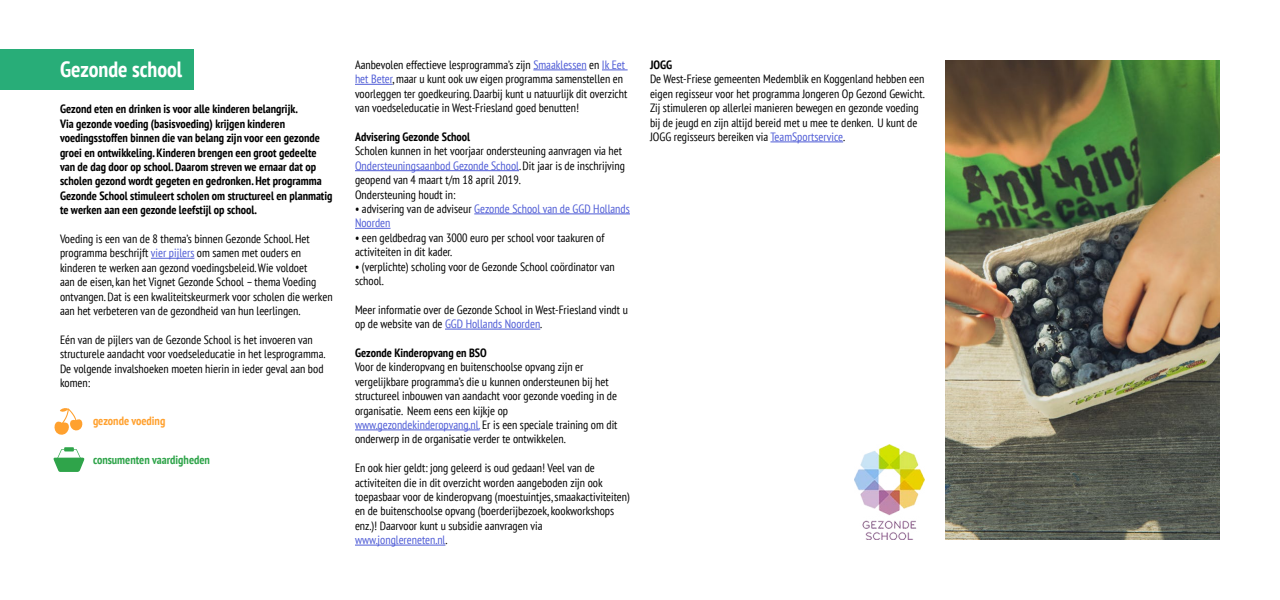
<style>
.page{position:relative;width:1280px;height:600px;background:#fff}
.page>*{position:absolute;margin:0;border:0;box-sizing:border-box;transform-origin:0 0}
.t1{font:700 condensed 22px "PT Sans";color:#fff}
.t2{font:condensed 12px/14.4px "PT Sans";color:#000}
.t3{font:700 condensed 12px/14.4px "PT Sans";color:#000}
.t4{font:condensed 12px/14.4px "PT Sans";color:#4f5cd6}
.t5{font:700 condensed 12px "PT Sans";color:#2fa44a}
.t6{font:700 condensed 12px "PT Sans";color:#ffa12f}
.s1{color:#4f5cd6}
.s2{color:#000}
</style>
<div class="page">
<img style="left:945px;top:60px;width:275px;height:480px">
<div style="left:0;top:49px;width:193px;height:41px;background:#28ad78"></div>
<hr style="left:151px;top:258px;width:43px;height:1px;background:#4f5cd6">
<hr style="left:533px;top:70px;width:54px;height:1px;background:#4f5cd6">
<svg style="left:602px;top:70px;width:26px;height:1px"></svg>
<hr style="left:355px;top:84px;width:38px;height:1px;background:#4f5cd6">
<hr style="left:355px;top:170px;width:164px;height:1px;background:#4f5cd6">
<hr style="left:474px;top:214px;width:156px;height:1px;background:#4f5cd6">
<hr style="left:355px;top:228px;width:36px;height:1px;background:#4f5cd6">
<hr style="left:445px;top:329px;width:95px;height:1px;background:#4f5cd6">
<hr style="left:355px;top:430px;width:125px;height:1px;background:#4f5cd6">
<hr style="left:355px;top:545px;width:90px;height:1px;background:#4f5cd6">
<svg style="left:64px;top:447px;width:10px;height:4px"></svg>
<svg style="left:53px;top:449px;width:31px;height:23px"></svg>
<svg style="left:54px;top:408px;width:29px;height:27px"></svg>
<hr style="left:770px;top:142px;width:73px;height:1px;background:#4f5cd6">
<img style="left:854px;top:444px;width:71px;height:96px">
<h1 class="t1" style="left:60px;top:54px;width:124px">Gezonde school</h1>
<p class="t3" style="left:60px;top:102px;width:274px">Gezond eten en drinken is voor alle kinderen belangrijk.<br>Via gezonde voeding (basisvoeding) krijgen kinderen voedingsstoffen binnen die van belang zijn voor een gezonde groei en ontwikkeling. Kinderen brengen een groot gedeelte van de dag door op school. Daarom streven we ernaar dat op scholen gezond wordt gegeten en gedronken. Het programma Gezonde School stimuleert scholen om structureel en planmatig te werken aan een gezonde leefstijl op school.</p>
<p class="t2" style="left:60px;top:231px;width:274px">Voeding is een van de 8 thema’s binnen Gezonde School. Het programma beschrijft <span class="s1">vier pijlers</span> om samen met ouders en kinderen te werken aan gezond voedingsbeleid. Wie voldoet<br>aan de eisen, kan het Vignet Gezonde School – thema Voeding ontvangen. Dat is een kwaliteitskeurmerk voor scholen die werken aan het verbeteren van de gezondheid van hun leerlingen.</p>
<p class="t2" style="left:60px;top:332px;width:267px">Eén van de pijlers van de Gezonde School is het invoeren van structurele aandacht voor voedseleducatie in het lesprogramma.<br>De volgende invalshoeken moeten hierin in ieder geval aan bod komen:</p>
<p class="t6" style="left:93px;top:413px;width:74px">gezonde voeding</p>
<p class="t5" style="left:93px;top:452px;width:119px">consumenten vaardigheden</p>
<p class="t2" style="left:355px;top:57px;width:274px">Aanbevolen effectieve lesprogramma’s zijn <span class="s1">Smaaklessen</span> en <span class="s1">Ik Eet het Beter</span>, maar u kunt ook uw eigen programma samenstellen en voorleggen ter goedkeuring. Daarbij kunt u natuurlijk dit overzicht van voedseleducatie in West-Friesland goed benutten!</p>
<p class="t3" style="left:355px;top:129px;width:117px">Advisering Gezonde School</p>
<p class="t2" style="left:355px;top:144px;width:271px">Scholen kunnen in het voorjaar ondersteuning aanvragen via het <span class="s1">Ondersteuningsaanbod Gezonde School</span>. Dit jaar is de inschrijving geopend van 4 maart t/m 18 april 2019.<br>Ondersteuning houdt in:</p>
<p class="t4" style="left:355px;top:201px;width:276px"><span class="s2">• advisering van de adviseur</span> Gezonde School van de GGD Hollands<br>Noorden</p>
<p class="t2" style="left:355px;top:230px;width:251px">• een geldbedrag van 3000 euro per school voor taakuren of activiteiten in dit kader.</p>
<p class="t2" style="left:355px;top:259px;width:261px">• (verplichte) scholing voor de Gezonde School coördinator van school.</p>
<p class="t2" style="left:355px;top:302px;width:274px">Meer informatie over de Gezonde School in West-Friesland vindt u op de website van de <span class="s1">GGD Hollands Noorden</span>.</p>
<p class="t3" style="left:355px;top:345px;width:133px">Gezonde Kinderopvang en BSO</p>
<p class="t2" style="left:355px;top:360px;width:264px">Voor de kinderopvang en buitenschoolse opvang zijn er vergelijkbare programma’s die u kunnen ondersteunen bij het structureel inbouwen van aandacht voor gezonde voeding in de organisatie. Neem eens een kijkje op <span class="s1">www.gezondekinderopvang.nl.</span> Er is een speciale training om dit onderwerp in de organisatie verder te ontwikkelen.</p>
<p class="t2" style="left:355px;top:461px;width:277px">En ook hier geldt: jong geleerd is oud gedaan! Veel van de activiteiten die in dit overzicht worden aangeboden zijn ook toepasbaar voor de kinderopvang (moestuintjes, smaakactiviteiten) en de buitenschoolse opvang (boerderijbezoek, kookworkshops enz.)! Daarvoor kunt u subsidie aanvragen via <span class="s1">www.jonglereneten.nl</span>.</p>
<p class="t3" style="left:650px;top:57px;width:24px">JOGG</p>
<p class="t2" style="left:650px;top:72px;width:276px">De West-Friese gemeenten Medemblik en Koggenland hebben een eigen regisseur voor het programma Jongeren Op Gezond Gewicht.<br>Zij stimuleren op allerlei manieren bewegen en gezonde voeding bij de jeugd en zijn altijd bereid met u mee te denken. U kunt de JOGG regisseurs bereiken via <span class="s1">TeamSportservice</span>.</p>
</div>
